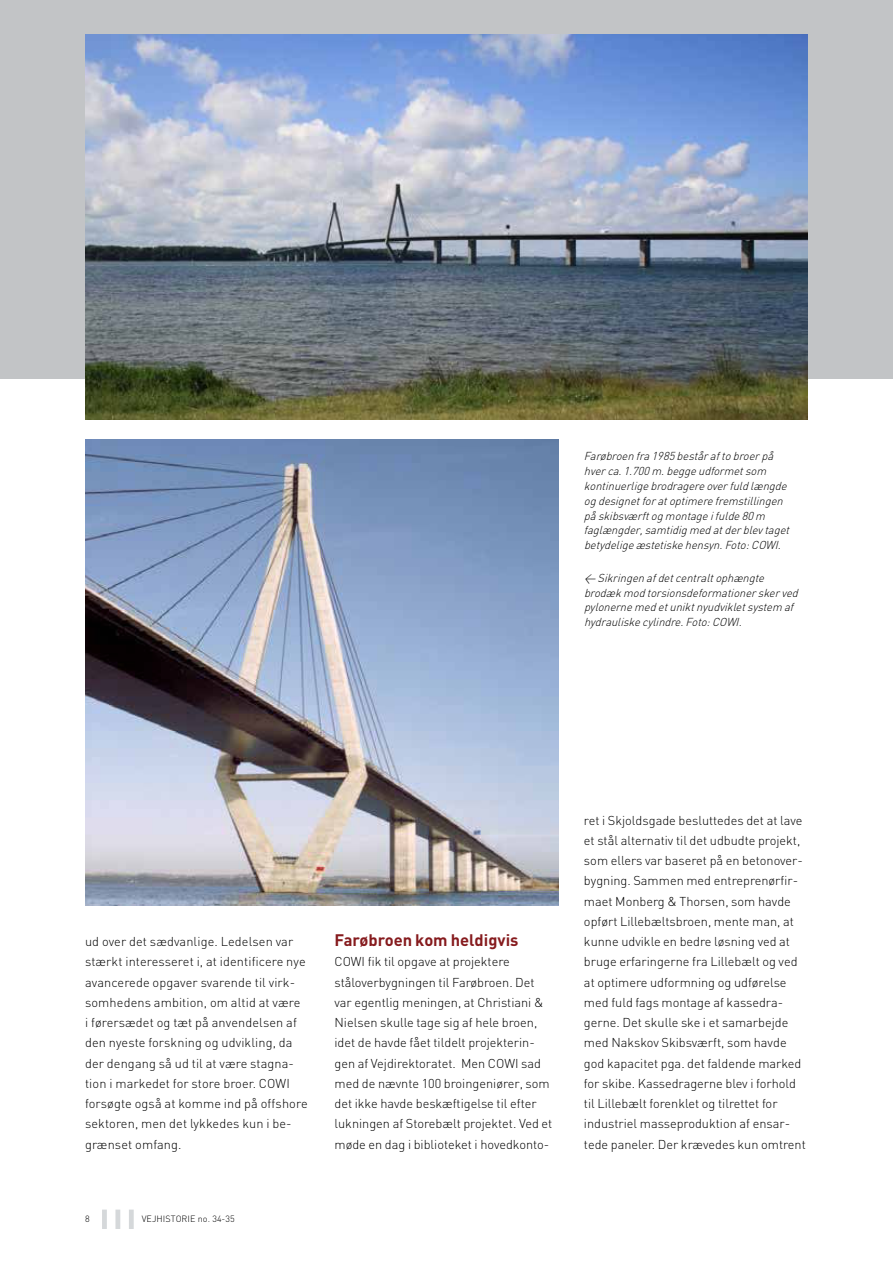
<style>
.page{position:relative;width:893px;height:1263px;background:#fff}
.page>*{position:absolute;margin:0;border:0;box-sizing:border-box;transform-origin:0 0}
.t1{font:700 16.5px "DIN";color:#861b1e}
.t2{font:300 12.75px/20.2px "DIN";color:#000}
.t3{font:italic 300 11.4px/14.9px "DIN";color:#000}
.t4{font:300 9px "DIN";letter-spacing:.01em;color:#000}
</style>
<div class="page">
<div style="left:0;top:0;width:893px;height:379px;background:#c2c4c6"></div>
<div style="left:102px;top:1209px;width:5px;height:20px;background:#d5d8da"></div>
<div style="left:129px;top:1209px;width:5px;height:20px;background:#d5d8da"></div>
<div style="left:115px;top:1209px;width:5px;height:20px;background:#d5d8da"></div>
<img style="left:85px;top:440px;width:473px;height:466px">
<img style="left:85px;top:34px;width:723px;height:386px">
<p class="t3" style="left:584px;top:448px;width:210px">Farøbroenfra1985beståraftobroerpå hverca.1.700m.beggeudformetsom kontinuerligebrodragereoverfuldlængde ogdesignetforatoptimerefremstillingen påskibsværftogmontageifulde80m faglængder,samtidigmedatderblevtaget betydeligeæstetiskehensyn.Foto:COWI.</p>
<p class="t3" style="left:584px;top:570px;width:219px">&lt; Sikringenafdetcentraltophængte brodækmodtorsionsdeformationerskerved pylonernemedetuniktnyudvikletsystem af hydrauliskecylindre.Foto:COWI.</p>
<p class="t2" style="left:85px;top:931px;width:224px">ud over det sædvanlige. Ledelsen var stærkt interesseret i, at identificere nye avancerede opgaver svarende til virk&shy;somhedens ambition, om altid at være<br>i førersædet og tæt på anvendelsen af den nyeste forskning og udvikling, da der dengang så ud til at være stagna&shy;tion i markedet for store broer. COWI forsøgte også at komme ind på offshore sektoren, men det lykkedes kun i be&shy;grænset omfang.</p>
<p class="t1" style="left:334px;top:932px;width:185px">Farøbroen kom heldigvis</p>
<p class="t2" style="left:334px;top:951px;width:219px">COWI fik til opgave at projektere ståloverbygningen til Farøbroen. Det var egentlig meningen, at Christiani &amp; Nielsen skulle tage sig af hele broen, idet de havde fået tildelt projekterin&shy;gen af Vejdirektoratet. Men COWI sad med de nævnte 100 broingeniører, som det ikke havde beskæftigelse til efter lukningen af Storebælt projektet. Ved et møde en dag i biblioteket i hovedkonto-</p>
<p class="t4" style="left:85px;top:1213px;width:6px">8</p>
<p class="t4" style="left:142px;top:1213px;width:94px">VEJHISTORIE no. 34-35</p>
<p class="t2" style="left:584px;top:810px;width:223px">ret i Skjoldsgade besluttedes det at lave et stål alternativ til det udbudte projekt, som ellers var baseret på en betonover&shy;bygning. Sammen med entreprenørfir&shy;maet Monberg &amp; Thorsen, som havde opført Lillebæltsbroen, mente man, at kunne udvikle en bedre løsning ved at bruge erfaringerne fra Lillebælt og ved at optimere udformning og udførelse med fuld fags montage af kassedra&shy;gerne. Det skulle ske i et samarbejde med Nakskov Skibsværft, som havde god kapacitet pga. det faldende marked for skibe. Kassedragerne blev i forhold til Lillebælt forenklet og tilrettet for industriel masseproduktion af ensar&shy;tede paneler. Der krævedes kun omtrent</p>
</div>
